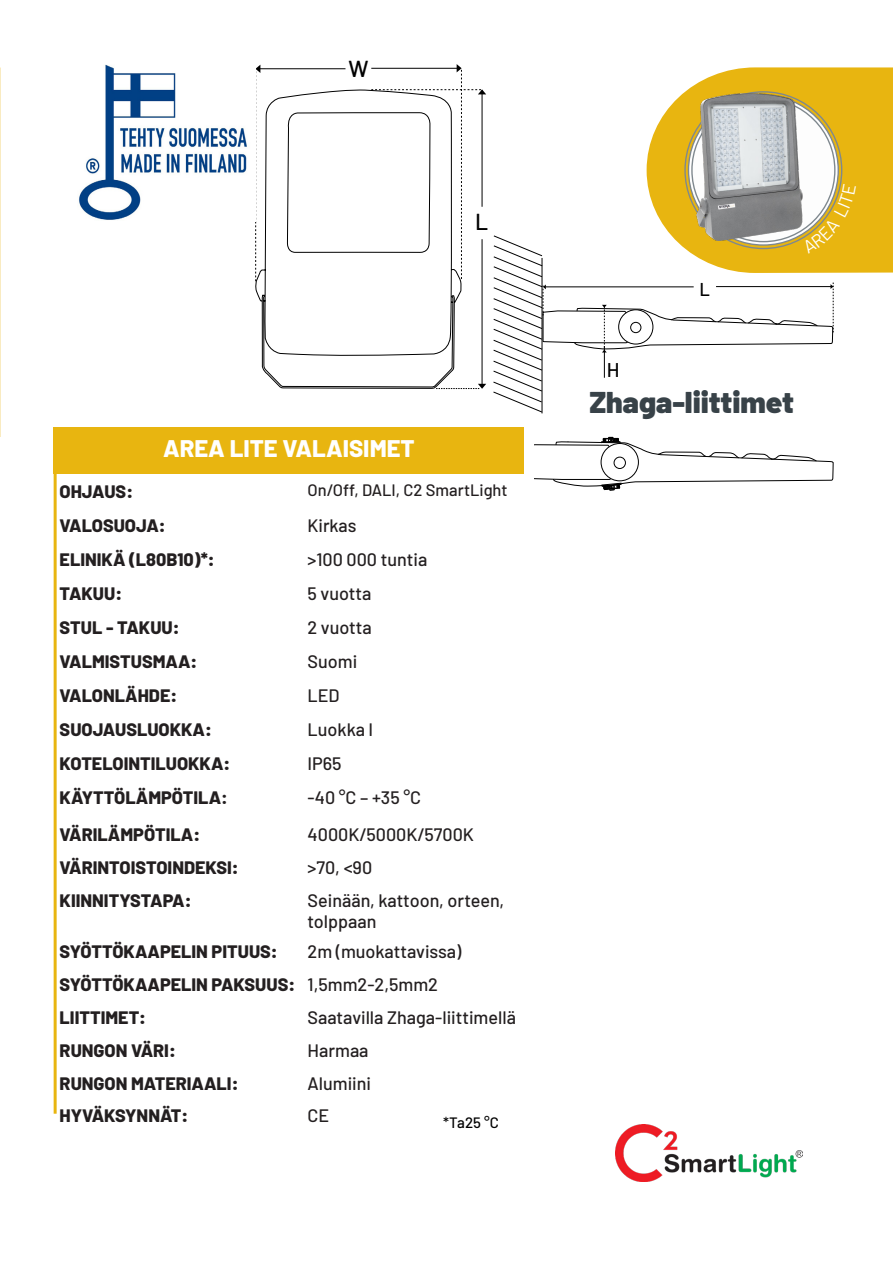
<style>
.page{position:relative;width:893px;height:1263px;background:#fff}
.page>*{position:absolute;margin:0;border:0;box-sizing:border-box;transform-origin:0 0}
.t1{font:900 30px "Barlow";color:#384248}
.t2{font:800 24px "Barlow";color:#fff}
.t3{font:500 23.1px "Barlow";color:#000}
.t4{font:500 19.8px "Barlow";color:#000}
.t5{font:500 18.6px "Barlow";color:#000}
.t6{font:800 18px "Barlow";color:#231f20}
.t7{font:500 18px/21.6px "Barlow";color:#231f20}
.t8{font:500 16.5px "Barlow";color:#231f20}
.t9{font:500 15px "Barlow";color:#000}
.s1{font-weight:700}
</style>
<div class="page">
<svg style="left:647px;top:67px;width:246px;height:206px;background:#eabe31"></svg>
<svg style="left:688px;top:95px;width:150px;height:150px"></svg>
<svg style="left:0;top:67px;width:1px;height:370px"></svg>
<svg style="left:255px;top:89px;width:207px;height:301px"></svg>
<hr style="left:257px;top:68px;width:88px;height:1px;background:#000">
<hr style="left:482px;top:239px;width:1px;height:148px;background:#000">
<svg style="left:255px;top:65px;width:5px;height:216px"></svg>
<svg style="left:436px;top:384px;width:50px;height:5px"></svg>
<svg style="left:371px;top:64px;width:115px;height:215px"></svg>
<div style="left:54px;top:427px;width:470px;height:47px;background:#e8b510"></div>
<hr style="left:54px;top:427px;width:3px;height:687px;background:#e8b510">
<img style="left:79px;top:64px;width:168px;height:156px">
<img style="left:675px;top:93px;width:147px;height:91px">
<img style="left:616px;top:1124px;width:186px;height:57px">
<svg style="left:534px;top:436px;width:300px;height:55px"></svg>
<svg style="left:493px;top:184px;width:363px;height:229px"></svg>
<p class="t3" style="left:348px;top:54px;width:22px">W</p>
<p class="t3" style="left:475px;top:207px;width:15px">L</p>
<p class="t2" style="left:163px;top:433px;width:253px">AREA LITE VALAISIMET</p>
<p class="t6" style="left:60px;top:480px;width:75px">OHJAUS:</p>
<p class="t8" style="left:308px;top:480px;width:202px">On/Off, DALI, C2 SmartLight</p>
<p class="t6" style="left:60px;top:514px;width:107px">VALOSUOJA:</p>
<p class="t7" style="left:308px;top:514px;width:50px">Kirkas</p>
<p class="t6" style="left:60px;top:548px;width:156px">ELINIKÄ (L80B10)*:</p>
<p class="t7" style="left:308px;top:548px;width:121px">&gt;100 000 tuntia</p>
<p class="t6" style="left:60px;top:582px;width:64px">TAKUU:</p>
<p class="t7" style="left:308px;top:582px;width:65px">5 vuotta</p>
<p class="t6" style="left:60px;top:616px;width:121px">STUL - TAKUU:</p>
<p class="t7" style="left:308px;top:616px;width:66px">2 vuotta</p>
<p class="t6" style="left:60px;top:650px;width:139px">VALMISTUSMAA:</p>
<p class="t7" style="left:308px;top:650px;width:51px">Suomi</p>
<p class="t6" style="left:60px;top:685px;width:119px">VALONLÄHDE:</p>
<p class="t7" style="left:308px;top:685px;width:34px">LED</p>
<p class="t6" style="left:60px;top:719px;width:154px">SUOJAUSLUOKKA:</p>
<p class="t7" style="left:308px;top:719px;width:67px">Luokka I</p>
<p class="t6" style="left:60px;top:753px;width:172px">KOTELOINTILUOKKA:</p>
<p class="t7" style="left:308px;top:753px;width:36px">IP65</p>
<p class="t6" style="left:60px;top:787px;width:170px">KÄYTTÖLÄMPÖTILA<span class="s1">:</span></p>
<p class="t7" style="left:308px;top:787px;width:115px">-40 °C – +35 °C</p>
<p class="t6" style="left:60px;top:823px;width:142px">VÄRILÄMPÖTILA:</p>
<p class="t7" style="left:308px;top:823px;width:168px">4000K/5000K/5700K</p>
<p class="t6" style="left:60px;top:856px;width:180px">VÄRINTOISTOINDEKSI:</p>
<p class="t7" style="left:308px;top:856px;width:66px">&gt;70, &lt;90</p>
<p class="t6" style="left:60px;top:889px;width:133px">KIINNITYSTAPA:</p>
<p class="t7" style="left:308px;top:889px;width:198px">Seinään, kattoon, orteen, tolppaan</p>
<p class="t6" style="left:60px;top:941px;width:219px">SYÖTTÖKAAPELIN PITUUS:</p>
<p class="t7" style="left:308px;top:941px;width:155px">2m (muokattavissa)</p>
<p class="t6" style="left:60px;top:974px;width:237px">SYÖTTÖKAAPELIN PAKSUUS:</p>
<p class="t7" style="left:308px;top:974px;width:132px">1,5mm2-2,5mm2</p>
<p class="t6" style="left:60px;top:1006px;width:88px">LIITTIMET:</p>
<p class="t7" style="left:308px;top:1006px;width:210px">Saatavilla Zhaga-liittimellä</p>
<p class="t6" style="left:60px;top:1039px;width:118px">RUNGON VÄRI:</p>
<p class="t7" style="left:308px;top:1039px;width:63px">Harmaa</p>
<p class="t6" style="left:60px;top:1072px;width:180px">RUNGON MATERIAALI:</p>
<p class="t7" style="left:308px;top:1072px;width:65px">Alumiini</p>
<p class="t6" style="left:60px;top:1105px;width:130px">HYVÄKSYNNÄT:</p>
<p class="t7" style="left:308px;top:1105px;width:23px">CE</p>
<p class="t9" style="left:443px;top:1113px;width:57px">*Ta25 °C</p>
<p class="t4" style="left:607px;top:357px;width:14px">H</p>
<p class="t5" style="left:700px;top:278px;width:12px">L</p>
<p class="t1" style="left:589px;top:383px;width:206px">Zhaga-liittimet</p>
</div>
